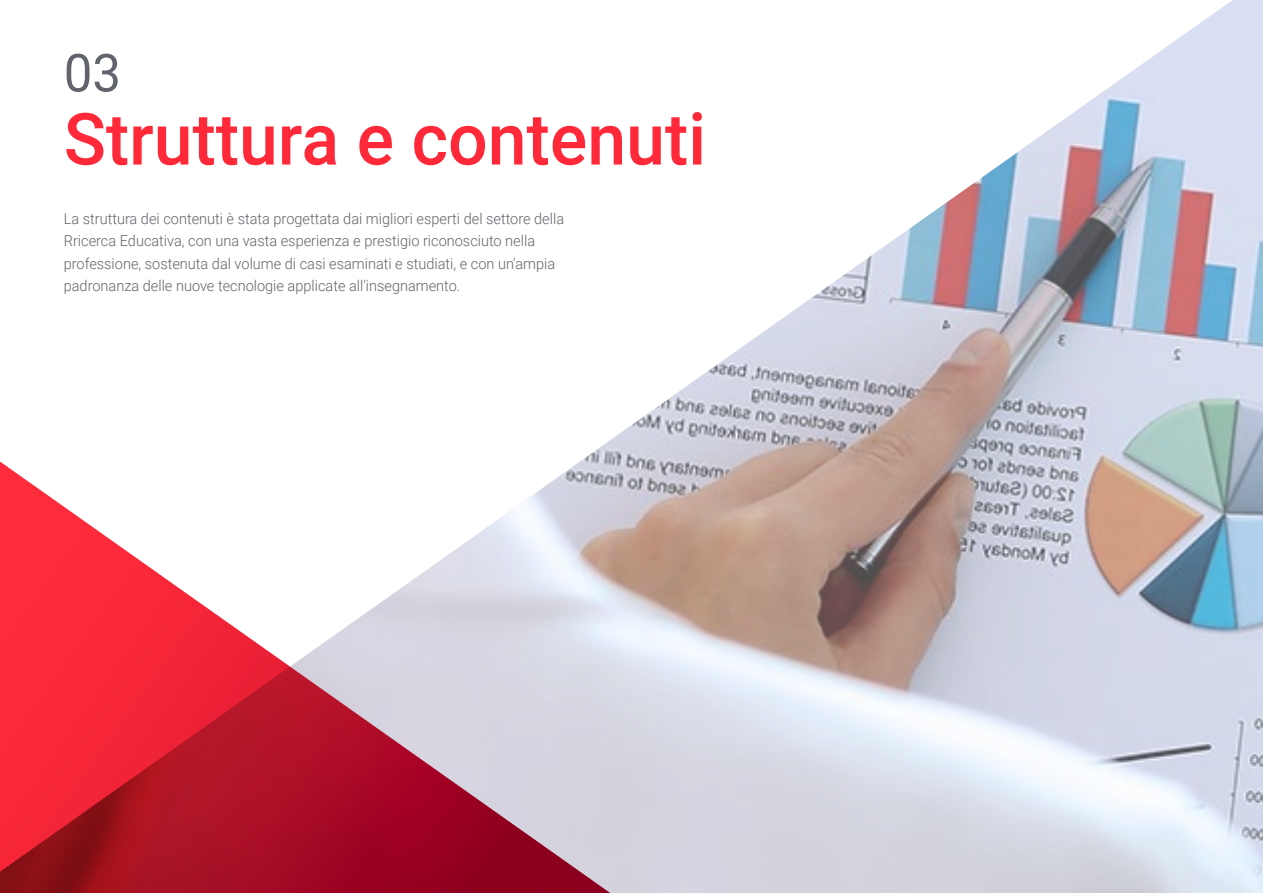
<style>
.page{position:relative;width:1263px;height:893px;background:#fff}
.page>*{position:absolute;margin:0;border:0;box-sizing:border-box;transform-origin:0 0}
.t1{font:500 72px "Roboto";color:#ff293a}
.t2{font:52.5px "Roboto";color:#61646a}
.t3{font:300 15px/22.5px "Roboto";color:#61646a}
</style>
<div class="page">
<img style="left:602px;top:0;width:661px;height:893px">
<svg style="left:0;top:446px;width:640px;height:447px"></svg>
<h2 class="t2" style="left:64px;top:36px;width:59px">03</h2>
<h1 class="t1" style="left:64px;top:89px;width:644px">Struttura e contenuti</h1>
<p class="t3" style="left:64px;top:207px;width:502px">La struttura dei contenuti è stata progettata dai migliori esperti del settore della Rricerca Educativa, con una vasta esperienza e prestigio riconosciuto nella professione, sostenuta dal volume di casi esaminati e studiati, e con un'ampia padronanza delle nuove tecnologie applicate all'insegnamento.</p>
</div>
